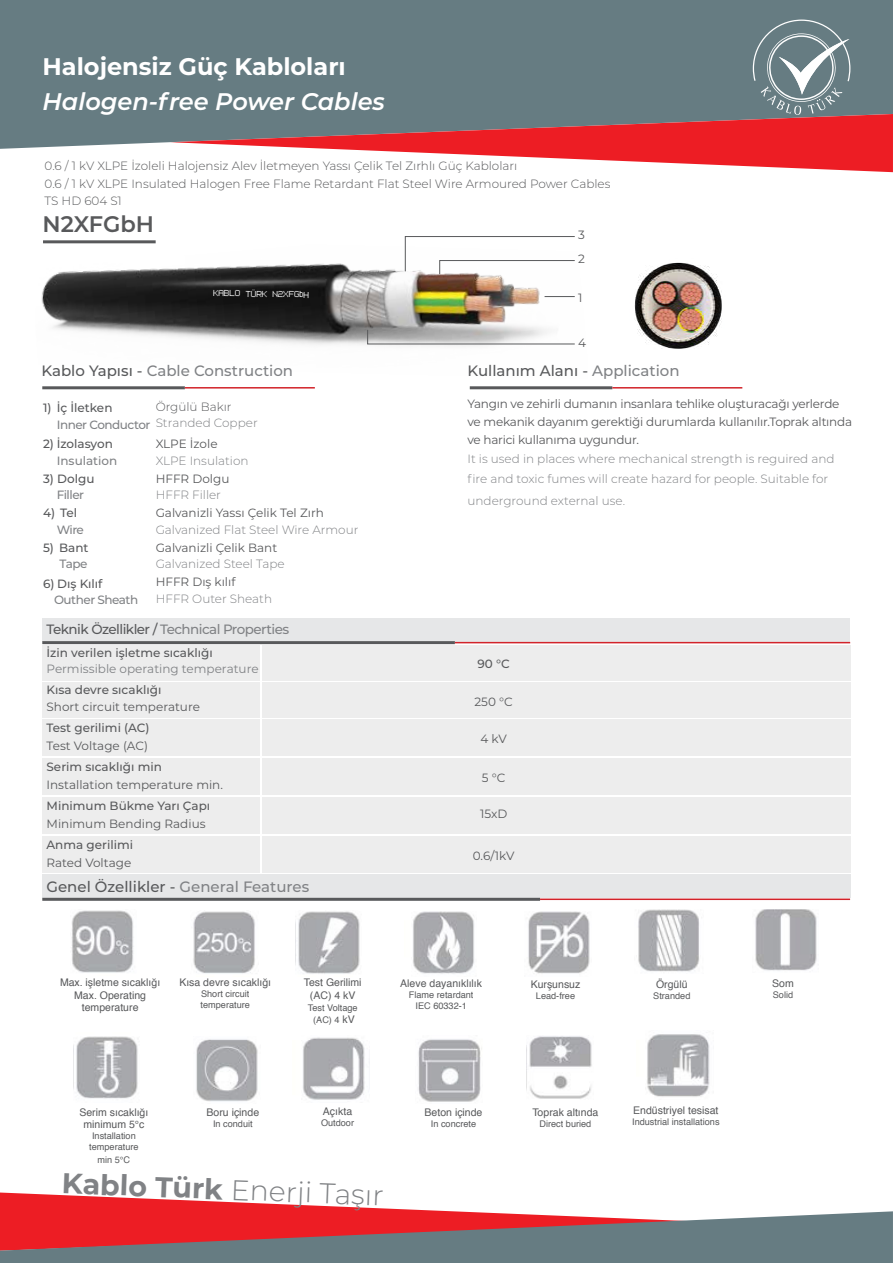
<style>
.page{position:relative;width:893px;height:1263px;background:#fff}
.page>*{position:absolute;margin:0;border:0;box-sizing:border-box;transform-origin:0 0}
.t1{font:300 28.5px "Montserrat";color:#808285}
.t2{font:italic 600 24px "Montserrat";color:#fff}
.t3{font:700 24px "Montserrat";color:#fff}
.t4{font:600 22.5px "Montserrat";color:#58595b}
.t5{font:500 15px "Montserrat";color:#58595b}
.t6{font:500 15px "Montserrat";color:#808285}
.t7{font:500 13.5px "Montserrat";letter-spacing:-.04em;color:#808285}
.t8{font:13.5px "Advanced Pixel 7";color:#fff}
.t9{font:12px/18px "Montserrat";letter-spacing:-.015em;color:#58595b}
.t10{font:300 12px/19.5px "Montserrat";color:#808285}
.t11{font:300 12px/17.4px "Montserrat";color:#58595b}
.t12{font:500 12px "Montserrat";color:#58595b}
.t13{font:500 12px "Montserrat";letter-spacing:-.04em;color:#808285}
.t14{font:12px "Montserrat";color:#808285}
.t15{font:500 12px "Montserrat";color:#808285}
.t16{font:10.5px/12.6px "Helvetica";color:#58595b;text-align:center}
.t17{font:9.15px/10.9px "Helvetica";color:#58595b;text-align:center}
.s1{color:#58595b}
.s2{color:#808285}
.s3{font-size:10.5px}
.s4{font-weight:700}
</style>
<div class="page">
<svg style="left:0;top:1192px;width:444px;height:19px"></svg>
<div style="left:0;top:0;width:893px;height:149px;background:#667c82"></div>
<svg style="left:0;top:1211px;width:893px;height:52px;background:#9a6268"></svg>
<svg style="left:170px;top:20px;width:723px;height:152px;background:#90787e"></svg>
<img style="left:41px;top:237px;width:533px;height:109px">
<hr style="left:545px;top:296px;width:30px;height:1px;background:#58595b">
<svg style="left:405px;top:236px;width:170px;height:39px"></svg>
<svg style="left:367px;top:329px;width:208px;height:16px"></svg>
<hr style="left:470px;top:386px;width:142px;height:3px;background:#58595b">
<hr style="left:42px;top:386px;width:143px;height:3px;background:#58595b">
<hr style="left:185px;top:387px;width:130px;height:2px;background:#d2232a">
<hr style="left:612px;top:387px;width:130px;height:2px;background:#d2232a">
<div style="left:42px;top:618px;width:808px;height:23px;background:#e6e7e8"></div>
<hr style="left:42px;top:641px;width:413px;height:3px;background:#58595b">
<hr style="left:455px;top:642px;width:395px;height:1px;background:#d2232a">
<div style="left:42px;top:719px;width:217px;height:37px;background:#ededed"></div>
<div style="left:42px;top:797px;width:217px;height:37px;background:#ededed"></div>
<div style="left:262px;top:719px;width:588px;height:37px;background:#ededed"></div>
<div style="left:42px;top:758px;width:217px;height:37px;background:#ededed"></div>
<div style="left:42px;top:836px;width:217px;height:37px;background:#ededed"></div>
<div style="left:262px;top:758px;width:588px;height:37px;background:#ededed"></div>
<div style="left:262px;top:797px;width:588px;height:37px;background:#ededed"></div>
<div style="left:262px;top:836px;width:588px;height:37px;background:#ededed"></div>
<div style="left:42px;top:645px;width:217px;height:36px;background:#ededed"></div>
<div style="left:262px;top:645px;width:588px;height:36px;background:#ededed"></div>
<div style="left:42px;top:682px;width:217px;height:35px;background:#ededed"></div>
<div style="left:262px;top:682px;width:588px;height:35px;background:#ededed"></div>
<hr style="left:43px;top:240px;width:113px;height:3px;background:#58595b">
<div style="left:42px;top:875px;width:808px;height:23px;background:#e6e7e8"></div>
<hr style="left:42px;top:898px;width:498px;height:3px;background:#58595b">
<hr style="left:540px;top:898px;width:310px;height:2px;background:#d2232a">
<img style="left:71px;top:910px;width:63px;height:63px">
<img style="left:76px;top:1036px;width:62px;height:63px">
<img style="left:196px;top:1039px;width:62px;height:63px">
<img style="left:193px;top:911px;width:62px;height:63px">
<img style="left:295px;top:911px;width:65px;height:63px">
<img style="left:413px;top:911px;width:61px;height:63px">
<img style="left:638px;top:910px;width:61px;height:62px">
<img style="left:755px;top:910px;width:62px;height:61px">
<img style="left:528px;top:911px;width:62px;height:63px">
<img style="left:418px;top:1039px;width:64px;height:63px">
<img style="left:526px;top:1036px;width:66px;height:63px">
<img style="left:647px;top:1034px;width:63px;height:63px">
<img style="left:303px;top:1037px;width:62px;height:63px">
<img style="left:634px;top:262px;width:88px;height:87px">
<h2 class="t3" style="left:43px;top:49px;width:305px">Halojensiz Güç Kabloları</h2>
<h2 class="t2" style="left:43px;top:85px;width:344px">Halogen-free Power Cables</h2>
<p class="t11" style="left:45px;top:157px;width:567px">0.6 / 1 kV XLPE İzoleli Halojensiz Alev İletmeyen Yassı Çelik Tel Zırhlı Güç Kabloları<br>0.6 / 1 kV XLPE Insulated Halogen Free Flame Retardant Flat Steel Wire Armoured Power Cables<br>TS HD 604 S1</p>
<h3 class="t4" style="left:43px;top:208px;width:113px">N2XFGbH</h3>
<p class="t9" style="left:578px;top:225px;width:8px">3</p>
<p class="t8" style="left:214px;top:288px;width:97px;rotate:1deg">KABLO TÜRK N2XFGbH</p>
<p class="t9" style="left:578px;top:249px;width:8px">2</p>
<p class="t9" style="left:578px;top:288px;width:6px">1</p>
<p class="t9" style="left:578px;top:333px;width:9px">4</p>
<p class="t6" style="left:42px;top:361px;width:253px"><span class="s1">Kablo Yapısı -</span> Cable Construction</p>
<p class="t5" style="left:467px;top:361px;width:214px">Kullanım Alanı - <span class="s2">Application</span></p>
<p class="t11" style="left:156px;top:397px;width:77px">Örgülü Bakır</p>
<p class="t10" style="left:156px;top:413px;width:104px">Stranded Copper</p>
<p class="t9" style="left:156px;top:434px;width:63px">XLPE İzole</p>
<p class="t10" style="left:156px;top:450px;width:94px">XLPE Insulation</p>
<p class="t9" style="left:156px;top:469px;width:75px">HFFR Dolgu</p>
<p class="t10" style="left:156px;top:485px;width:67px">HFFR Filler</p>
<p class="t9" style="left:156px;top:503px;width:170px">Galvanizli Yassı Çelik Tel Zırh</p>
<p class="t10" style="left:156px;top:519px;width:204px">Galvanized Flat Steel Wire Armour</p>
<p class="t9" style="left:156px;top:538px;width:123px">Galvanizli Çelik Bant</p>
<p class="t10" style="left:156px;top:554px;width:131px">Galvanized Steel Tape</p>
<p class="t9" style="left:156px;top:572px;width:81px">HFFR Dış kılıf</p>
<p class="t10" style="left:156px;top:588px;width:118px">HFFR Outer Sheath</p>
<p class="t12" style="left:43px;top:399px;width:71px">1) İç İletken</p>
<p class="t13" style="left:57px;top:416px;width:95px">Inner Conductor</p>
<p class="t12" style="left:43px;top:435px;width:71px">2) İzolasyon</p>
<p class="t15" style="left:57px;top:452px;width:62px">Insulation</p>
<p class="t12" style="left:43px;top:470px;width:53px">3) Dolgu</p>
<p class="t13" style="left:57px;top:486px;width:29px">Filler</p>
<p class="t12" style="left:43px;top:504px;width:36px">4) Tel</p>
<p class="t13" style="left:57px;top:521px;width:29px">Wire</p>
<p class="t12" style="left:43px;top:539px;width:47px">5) Bant</p>
<p class="t13" style="left:60px;top:555px;width:29px">Tape</p>
<p class="t12" style="left:43px;top:575px;width:61px">6) Dış Kılıf</p>
<p class="t13" style="left:54px;top:591px;width:86px">Outher Sheath</p>
<p class="t7" style="left:47px;top:620px;width:244px"><span class="s1">Teknik Özellikler /</span> Technical Properties</p>
<p class="t12" style="left:47px;top:644px;width:168px">İzin verilen işletme sıcaklığı</p>
<p class="t14" style="left:47px;top:661px;width:214px">Permissible operating temperature</p>
<p class="t12" style="left:47px;top:682px;width:116px">Kısa devre sıcaklığı</p>
<p class="t9" style="left:47px;top:697px;width:155px">Short circuit temperature</p>
<p class="t12" style="left:47px;top:719px;width:105px">Test gerilimi (AC)</p>
<p class="t9" style="left:47px;top:736px;width:103px">Test Voltage (AC)</p>
<p class="t12" style="left:47px;top:758px;width:117px">Serim sıcaklığı min</p>
<p class="t9" style="left:47px;top:775px;width:178px">Installation temperature min.</p>
<p class="t12" style="left:47px;top:797px;width:165px">Minimum Bükme Yarı Çapı</p>
<p class="t9" style="left:47px;top:814px;width:161px">Minimum Bending Radius</p>
<p class="t12" style="left:47px;top:836px;width:88px">Anma gerilimi</p>
<p class="t9" style="left:47px;top:853px;width:86px">Rated Voltage</p>
<p class="t5" style="left:47px;top:876px;width:264px">Genel Özellikler - <span class="s2">General Features</span></p>
<p class="t9" style="left:467px;top:394px;width:386px">Yangın ve zehirli dumanın insanlara tehlike oluşturacağı yerlerde ve mekanik dayanım gerektiği durumlarda kullanılır.Toprak altında ve harici kullanıma uygundur.</p>
<p class="t10" style="left:467px;top:449px;width:369px">It is used in places where mechanical strength is reguired and fire and toxic fumes will create hazard for people. Suitable for</p>
<p class="t10" style="left:467px;top:491px;width:159px">underground external use.</p>
<p class="t12" style="left:477px;top:655px;width:34px">90 °C</p>
<p class="t9" style="left:474px;top:692px;width:40px">250 °C</p>
<p class="t9" style="left:480px;top:729px;width:28px">4 kV</p>
<p class="t9" style="left:482px;top:768px;width:25px">5 °C</p>
<p class="t9" style="left:480px;top:804px;width:29px">15xD</p>
<p class="t9" style="left:473px;top:846px;width:43px">0.6/1kV</p>
<p class="t16" style="left:60px;top:976px;width:102px">Max. işletme sıcaklığı<br>Max. Operating temperature</p>
<p class="t16" style="left:179px;top:976px;width:93px">Kısa devre sıcaklığı</p>
<p class="t17" style="left:201px;top:989px;width:51px;text-align:left">Short circuit temperature</p>
<p class="t16" style="left:304px;top:976px;width:59px">Test Gerilimi (AC) 4 kV</p>
<p class="t17" style="left:308px;top:1002px;width:51px;line-height:12.1px">Test Voltage (AC) 4 <span class="s3">kV</span></p>
<p class="t16" style="left:400px;top:978px;width:83px">Aleve dayanıklılık</p>
<p class="t17" style="left:409px;top:990px;width:66px">Flame retardant<br>IEC 60332-1</p>
<p class="t16" style="left:531px;top:978px;width:51px">Kurşunsuz</p>
<p class="t17" style="left:536px;top:990px;width:41px">Lead-free</p>
<p class="t16" style="left:656px;top:978px;width:33px">Örgülü</p>
<p class="t17" style="left:653px;top:990px;width:39px">Stranded</p>
<p class="t16" style="left:772px;top:978px;width:23px">Som</p>
<p class="t17" style="left:773px;top:990px;width:22px">Solid</p>
<p class="t16" style="left:79px;top:1106px;width:70px">Serim sıcaklığı minimum 5°c</p>
<p class="t17" style="left:89px;top:1131px;width:51px">Installation temperature</p>
<p class="t17" style="left:98px;top:1154px;width:34px">min 5°C</p>
<p class="t16" style="left:207px;top:1106px;width:54px">Boru içinde</p>
<p class="t17" style="left:213px;top:1118px;width:41px">In conduit</p>
<p class="t16" style="left:323px;top:1106px;width:31px">Açıkta</p>
<p class="t17" style="left:321px;top:1118px;width:35px">Outdoor</p>
<p class="t16" style="left:425px;top:1107px;width:59px">Beton içinde</p>
<p class="t17" style="left:431px;top:1119px;width:47px">In concrete</p>
<p class="t16" style="left:532px;top:1106px;width:68px">Toprak altında</p>
<p class="t17" style="left:539px;top:1118px;width:53px">Direct buried</p>
<p class="t16" style="left:633px;top:1105px;width:87px">Endüstriyel tesisat</p>
<p class="t17" style="left:632px;top:1117px;width:89px">Industrial installations</p>
<h1 class="t1" style="left:63px;top:1164px;width:323px;rotate:2deg"><span class="s4">Kablo Türk</span> Enerji Taşır</h1>
</div>
